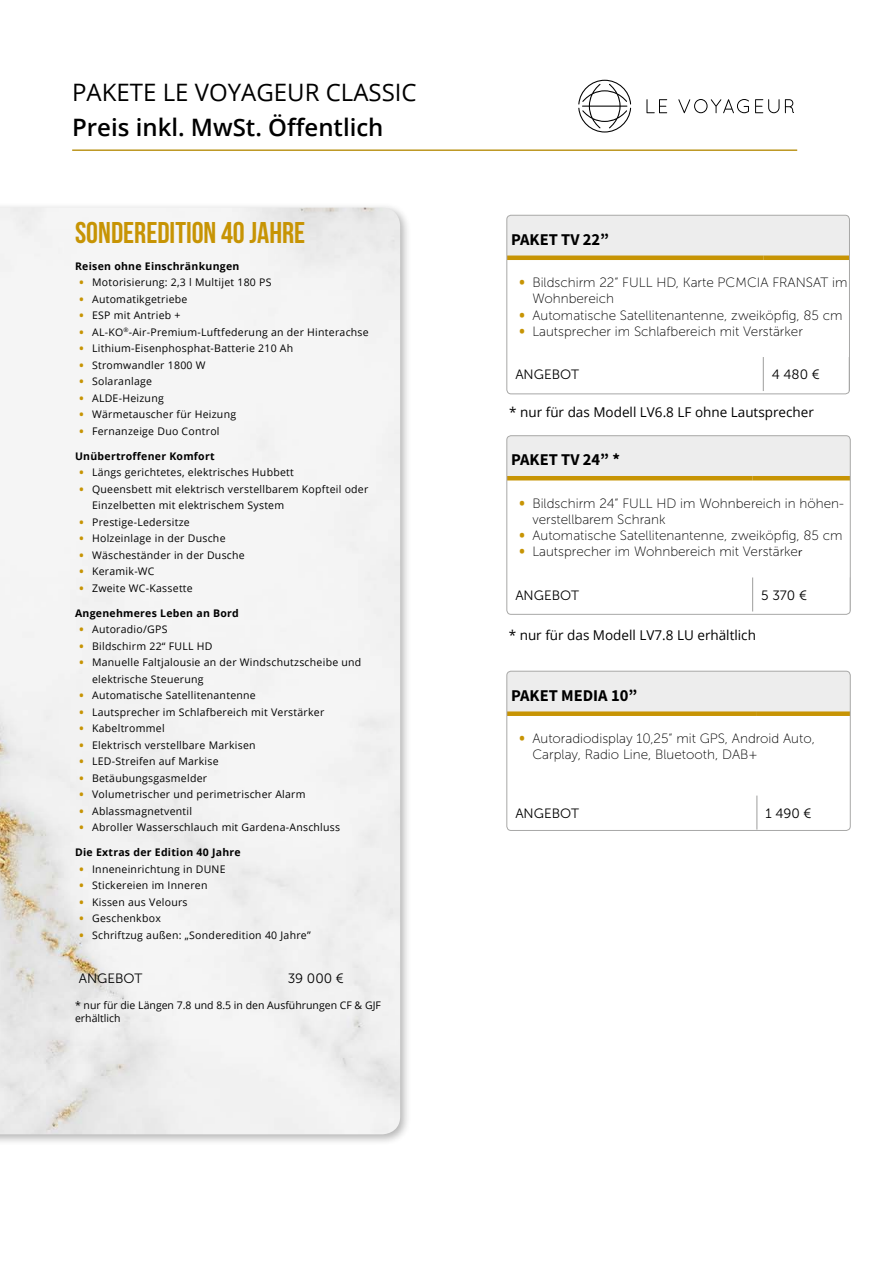
<style>
.page{position:relative;width:893px;height:1263px;background:#fff}
.page>*{position:absolute;margin:0;border:0;box-sizing:border-box;transform-origin:0 0}
.t1{font:30px "Bebas Neue";color:#c79404}
.t2{font:600 24px "Open Sans";color:#000}
.t3{font:24px "Open Sans";color:#000}
.t4{font:700 16.5px "Source Sans Pro";color:#000}
.t5{font:13.5px/16.2px "Museo Sans 100";color:#000}
.t6{font:13.5px "Open Sans";color:#000}
.t7{font:13.5px "Museo Sans 300";color:#000}
.t8{font:10.5px/16.5px "Open Sans";letter-spacing:.025em;color:#000}
.t9{font:700 10.5px "Open Sans";letter-spacing:.025em;color:#000}
.t10{font:10.5px/12.6px "Open Sans";color:#000}
.s1{font-weight:800;color:#c79404}
.s2{font-family:"Open Sans";font-weight:800;color:#c79404}
.s3{font-family:"Open Sans";font-size:10.5px}
</style>
<div class="page">
<hr style="left:72px;top:149px;width:725px;height:2px;background:#bc961f">
<svg style="left:578px;top:80px;width:53px;height:53px"></svg>
<svg style="left:646px;top:99px;width:21px;height:14px"></svg>
<svg style="left:785px;top:99px;width:9px;height:14px"></svg>
<svg style="left:755px;top:99px;width:24px;height:14px"></svg>
<svg style="left:678px;top:99px;width:71px;height:14px"></svg>
<div style="left:0;top:202px;width:412px;height:944px;background:#000;opacity:.3"></div>
<img style="left:0;top:208px;width:400px;height:926px">
<div style="left:507px;top:436px;width:343px;height:42px;background:#ededed"></div>
<svg style="left:507px;top:480px;width:343px;height:134px"></svg>
<hr style="left:507px;top:476px;width:246px;height:4px;background:#c79404">
<hr style="left:753px;top:476px;width:97px;height:4px;background:#c79404">
<hr style="left:752px;top:577px;width:1px;height:34px;background:#9d9d9c">
<hr style="left:850px;top:577px;width:1px;height:34px;background:#9d9d9c">
<div style="left:507px;top:435px;width:343px;height:179px;border:1px solid #a8a8a7;border-radius:4px"></div>
<div style="left:507px;top:215px;width:342px;height:43px;background:#ededed"></div>
<div style="left:507px;top:255px;width:256px;height:5px;background:#c79404"></div>
<div style="left:763px;top:255px;width:86px;height:5px;background:#c79404"></div>
<hr style="left:763px;top:357px;width:1px;height:34px;background:#9d9d9c">
<div style="left:507px;top:215px;width:343px;height:179px;border:1px solid #a8a8a7;border-radius:4px"></div>
<div style="left:507px;top:671px;width:343px;height:43px;background:#ededed"></div>
<div style="left:507px;top:711px;width:250px;height:5px;background:#c79404"></div>
<div style="left:757px;top:711px;width:93px;height:5px;background:#c79404"></div>
<hr style="left:757px;top:795px;width:1px;height:34px;background:#9d9d9c">
<div style="left:507px;top:671px;width:343px;height:160px;border:1px solid #a8a8a7;border-radius:4px"></div>
<h2 class="t3" style="left:72px;top:76px;width:346px">PAKETE LE VOYAGEUR CLASSIC</h2>
<h2 class="t2" style="left:72px;top:111px;width:313px">Preis inkl. MwSt. Öffentlich</h2>
<h1 class="t1" style="left:75px;top:216px;width:232px">SONDEREDITION 40 JAHRE</h1>
<p class="t9" style="left:75px;top:258px;width:166px">Reisen ohne Einschränkungen</p>
<p class="t8" style="left:79px;top:274px;width:194px"><span class="s1">•</span> Motorisierung: 2,3 l Multijet 180 PS</p>
<p class="t8" style="left:79px;top:290px;width:110px"><span class="s1">•</span> Automatikgetriebe</p>
<p class="t8" style="left:79px;top:307px;width:103px"><span class="s1">•</span> ESP mit Antrieb +</p>
<p class="t8" style="left:79px;top:323px;width:291px"><span class="s1">•</span> AL-KO<sup>®</sup>-Air-Premium-Luftfederung an der Hinterachse</p>
<p class="t8" style="left:79px;top:340px;width:215px"><span class="s1">•</span> Lithium-Eisenphosphat-Batterie 210 Ah</p>
<p class="t8" style="left:79px;top:356px;width:128px"><span class="s1">•</span> Stromwandler 1800 W</p>
<p class="t8" style="left:79px;top:373px;width:74px"><span class="s1">•</span> Solaranlage</p>
<p class="t8" style="left:79px;top:389px;width:86px"><span class="s1">•</span> ALDE-Heizung</p>
<p class="t8" style="left:79px;top:406px;width:158px"><span class="s1">•</span> Wärmetauscher für Heizung</p>
<p class="t8" style="left:79px;top:422px;width:142px"><span class="s1">•</span> Fernanzeige Duo Control</p>
<p class="t9" style="left:75px;top:448px;width:141px">Unübertroffener Komfort</p>
<p class="t8" style="left:79px;top:464px;width:216px"><span class="s1">•</span> Längs gerichtetes, elektrisches Hubbett</p>
<p class="t8" style="left:92px;top:480px;width:278px;text-indent:-13px"><span class="s1">•</span> Queensbett mit elektrisch verstellbarem Kopfteil oder<br>Einzelbetten mit elektrischem System</p>
<p class="t8" style="left:79px;top:513px;width:112px"><span class="s1">•</span> Prestige-Ledersitze</p>
<p class="t8" style="left:79px;top:530px;width:148px"><span class="s1">•</span> Holzeinlage in der Dusche</p>
<p class="t8" style="left:79px;top:546px;width:167px"><span class="s1">•</span> Wäscheständer in der Dusche</p>
<p class="t8" style="left:79px;top:563px;width:77px"><span class="s1">•</span> Keramik-WC</p>
<p class="t8" style="left:79px;top:579px;width:115px"><span class="s1">•</span> Zweite WC-Kassette</p>
<p class="t9" style="left:75px;top:605px;width:165px">Angenehmeres Leben an Bord</p>
<p class="t8" style="left:79px;top:621px;width:90px"><span class="s1">•</span> Autoradio/GPS</p>
<p class="t8" style="left:79px;top:637px;width:135px"><span class="s1">•</span> Bildschirm 22“ FULL HD</p>
<p class="t8" style="left:92px;top:654px;width:271px;text-indent:-13px"><span class="s1">•</span> Manuelle Faltjalousie an der Windschutzscheibe und elektrische Steuerung</p>
<p class="t8" style="left:79px;top:687px;width:178px"><span class="s1">•</span> Automatische Satellitenantenne</p>
<p class="t8" style="left:79px;top:703px;width:247px"><span class="s1">•</span> Lautsprecher im Schlafbereich mit Verstärker</p>
<p class="t8" style="left:79px;top:720px;width:87px"><span class="s1">•</span> Kabeltrommel</p>
<p class="t8" style="left:79px;top:736px;width:178px"><span class="s1">•</span> Elektrisch verstellbare Markisen</p>
<p class="t8" style="left:79px;top:753px;width:141px"><span class="s1">•</span> LED-Streifen auf Markise</p>
<p class="t8" style="left:79px;top:769px;width:129px"><span class="s1">•</span> Betäubungsgasmelder</p>
<p class="t8" style="left:79px;top:786px;width:228px"><span class="s1">•</span> Volumetrischer und perimetrischer Alarm</p>
<p class="t8" style="left:79px;top:802px;width:114px"><span class="s1">•</span> Ablassmagnetventil</p>
<p class="t8" style="left:79px;top:819px;width:262px"><span class="s1">•</span> Abroller Wasserschlauch mit Gardena-Anschluss</p>
<p class="t9" style="left:75px;top:845px;width:167px">Die Extras der Edition 40 Jahre</p>
<p class="t8" style="left:79px;top:860px;width:148px"><span class="s1">•</span> Inneneinrichtung in DUNE</p>
<p class="t8" style="left:79px;top:877px;width:130px"><span class="s1">•</span> Stickereien im Inneren</p>
<p class="t8" style="left:79px;top:893px;width:110px"><span class="s1">•</span> Kissen aus Velours</p>
<p class="t8" style="left:79px;top:910px;width:83px"><span class="s1">•</span> Geschenkbox</p>
<p class="t8" style="left:79px;top:926px;width:233px"><span class="s1">•</span> Schriftzug außen: „Sonderedition 40 Jahre”</p>
<p class="t7" style="left:79px;top:971px;width:65px">ANGEBOT</p>
<p class="t7" style="left:288px;top:971px;width:58px">39 000 €</p>
<p class="t10" style="left:75px;top:999px;width:307px">* nur für die Längen 7.8 und 8.5 in den Ausführungen CF &amp; GJF erhältlich</p>
<h3 class="t4" style="left:511px;top:228px;width:100px">PAKET TV 22”</h3>
<p class="t5" style="left:532px;top:275px;width:317px;text-indent:-13px"><span class="s2">•</span> Bildschirm 22“ FULL HD, Karte PCMCIA FRANSAT im<br>Wohnbereich</p>
<p class="t5" style="left:520px;top:307px;width:325px"><span class="s2">•</span> Automatische Satellitenantenne, zweiköpfig, 85 cm</p>
<p class="t5" style="left:520px;top:323px;width:285px"><span class="s2">•</span> Lautsprecher im Schlafbereich mit Verstärker</p>
<p class="t7" style="left:515px;top:367px;width:65px">ANGEBOT</p>
<p class="t7" style="left:772px;top:367px;width:49px">4 480 €</p>
<p class="t6" style="left:509px;top:403px;width:306px">* nur für das Modell LV6.8 LF ohne Lautsprecher</p>
<h3 class="t4" style="left:511px;top:449px;width:110px">PAKET TV 24” *</h3>
<p class="t5" style="left:532px;top:495px;width:313px;text-indent:-13px"><span class="s2">•</span> Bildschirm 24“ FULL HD im Wohnbereich in höhen&shy;verstellbarem Schrank</p>
<p class="t5" style="left:520px;top:527px;width:325px"><span class="s2">•</span> Automatische Satellitenantenne, zweiköpfig, 85 cm</p>
<p class="t5" style="left:520px;top:544px;width:284px"><span class="s2">•</span> Lautsprecher im Wohnbereich mit Verstärke<span class="s3">r</span></p>
<p class="t7" style="left:515px;top:588px;width:65px">ANGEBOT</p>
<p class="t7" style="left:761px;top:588px;width:47px">5 370 €</p>
<p class="t6" style="left:509px;top:626px;width:249px">* nur für das Modell LV7.8 LU erhältlich</p>
<h3 class="t4" style="left:511px;top:684px;width:128px">PAKET MEDIA 10”</h3>
<p class="t5" style="left:532px;top:730px;width:284px;text-indent:-13px"><span class="s2">•</span> Autoradiodisplay 10,25“ mit GPS, Android Auto,<br>Carplay, Radio Line, Bluetooth, DAB+</p>
<p class="t7" style="left:515px;top:806px;width:65px">ANGEBOT</p>
<p class="t7" style="left:765px;top:806px;width:48px">1 490 €</p>
</div>
